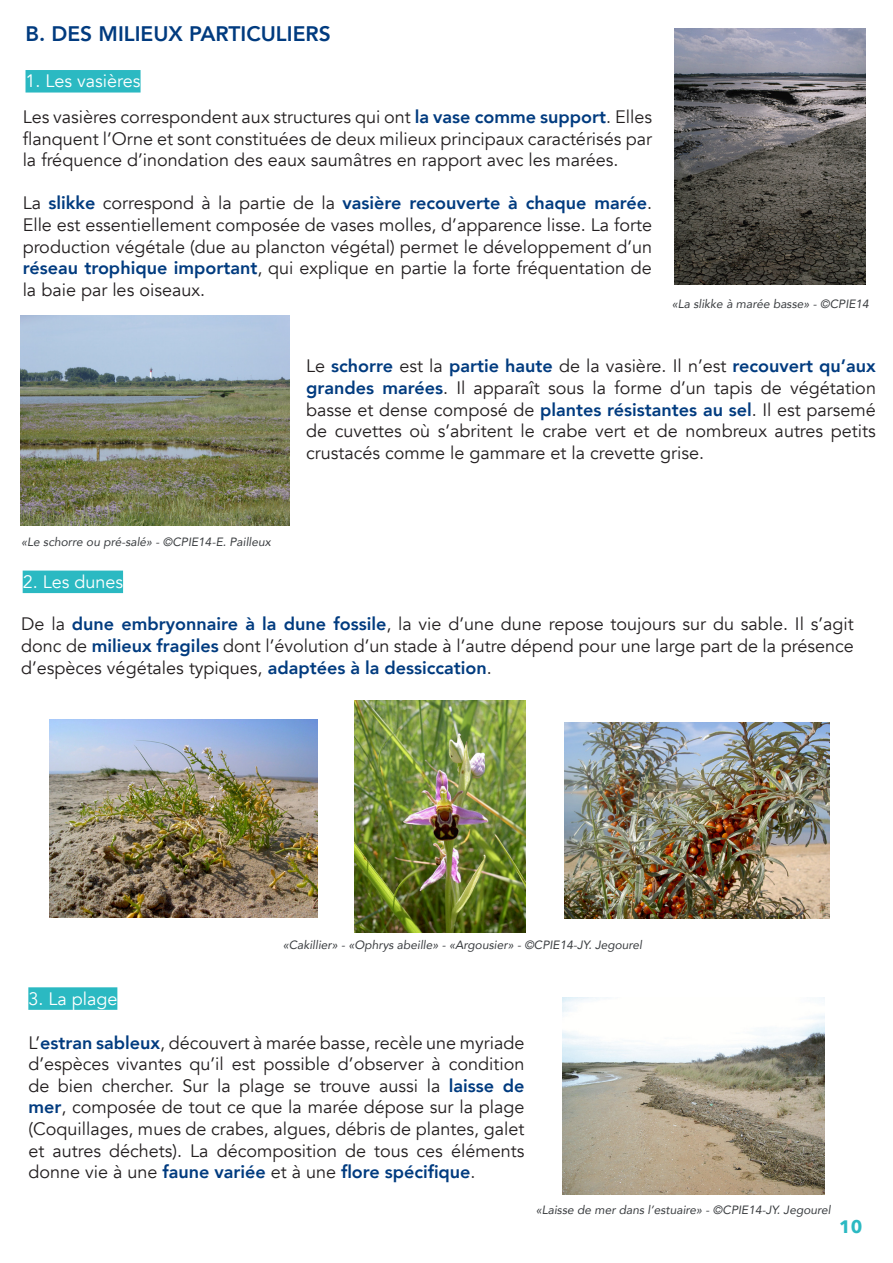
<style>
.page{position:relative;width:893px;height:1263px;background:#fff}
.page>*{position:absolute;margin:0;border:0;box-sizing:border-box;transform-origin:0 0}
.t1{font:800 21px "Avenir";color:#013b7f}
.t2{font:18px/21.6px "Avenir";color:#231f20;text-align:justify}
.t3{font:18px "Avenir";color:#fff}
.t4{font:700 18px "Avenir Next";color:#2bb9c2}
.t5{font:italic 12px "Avenir";color:#3a3d40}
.s1{font-weight:800;color:#013b7f}
</style>
<div class="page">
<div style="left:26px;top:70px;width:115px;height:23px;background:#2bb9c2"></div>
<div style="left:23px;top:571px;width:100px;height:22px;background:#2bb9c2"></div>
<div style="left:28px;top:987px;width:89px;height:23px;background:#2bb9c2"></div>
<img style="left:675px;top:28px;width:190px;height:257px">
<img style="left:20px;top:316px;width:269px;height:209px">
<img style="left:50px;top:719px;width:267px;height:198px">
<img style="left:564px;top:722px;width:265px;height:196px">
<img style="left:563px;top:998px;width:262px;height:196px">
<img style="left:354px;top:700px;width:171px;height:232px">
<p class="t1" style="left:26px;top:18px;width:307px">B. DES MILIEUX PARTICULIERS</p>
<p class="t3" style="left:26px;top:70px;width:117px">1. Les vasières</p>
<p class="t2" style="left:23px;top:106px;width:631px">Les vasières correspondent aux structures qui ont <span class="s1">la vase comme support</span>. Elles flanquent l’Orne et sont constituées de deux milieux principaux caractérisés par la fréquence d’inondation des eaux saumâtres en rapport avec les marées.</p>
<p class="t2" style="left:23px;top:193px;width:631px">La <span class="s1">slikke</span> correspond à la partie de la <span class="s1">vasière recouverte à chaque marée</span>.<br>Elle est essentiellement composée de vases molles, d’apparence lisse. La forte production végétale (due au plancton végétal) permet le développement d’un <span class="s1">réseau trophique important</span>, qui explique en partie la forte fréquentation de la baie par les oiseaux.</p>
<p class="t5" style="left:672px;top:297px;width:199px">«La slikke à marée basse» - ©CPIE14</p>
<p class="t5" style="left:21px;top:535px;width:251px">«Le schorre ou pré-salé» - ©CPIE14-E. Pailleux</p>
<p class="t2" style="left:306px;top:356px;width:571px">Le <span class="s1">schorre</span> est la <span class="s1">partie haute</span> de la vasière. Il n’est <span class="s1">recouvert qu’aux grandes marées</span>. Il apparaît sous la forme d’un tapis de végétation basse et dense composé de <span class="s1">plantes résistantes au sel</span>. Il est parsemé de cuvettes où s’abritent le crabe vert et de nombreux autres petits crustacés comme le gammare et la crevette grise.</p>
<p class="t3" style="left:23px;top:571px;width:102px">2. Les dunes</p>
<p class="t2" style="left:21px;top:614px;width:834px">De la <span class="s1">dune embryonnaire à la dune fossile</span>, la vie d’une dune repose toujours sur du sable. Il s’agit donc de <span class="s1">milieux fragiles</span> dont l’évolution d’un stade à l’autre dépend pour une large part de la présence d’espèces végétales typiques, <span class="s1">adaptées à la dessiccation</span>.</p>
<p class="t3" style="left:28px;top:988px;width:91px">3. La plage</p>
<p class="t5" style="left:283px;top:937px;width:361px">«Cakillier» - «Ophrys abeille» - «Argousier» - ©CPIE14-JY. Jegourel</p>
<p class="t2" style="left:28px;top:1032px;width:498px">L’<span class="s1">estran sableux</span>, découvert à marée basse, recèle une myriade d’espèces vivantes qu’il est possible d’observer à condition de bien chercher. Sur la plage se trouve aussi la <span class="s1">laisse de mer</span>, composée de tout ce que la marée dépose sur la plage (Coquillages, mues de crabes, algues, débris de plantes, galet et autres déchets). La décomposition de tous ces éléments donne vie à une <span class="s1">faune variée</span> et à une <span class="s1">flore spécifique</span>.</p>
<p class="t5" style="left:536px;top:1202px;width:296px">«Laisse de mer dans l’estuaire» - ©CPIE14-JY. Jegourel</p>
<p class="t4" style="left:839px;top:1211px;width:25px">10</p>
</div>
